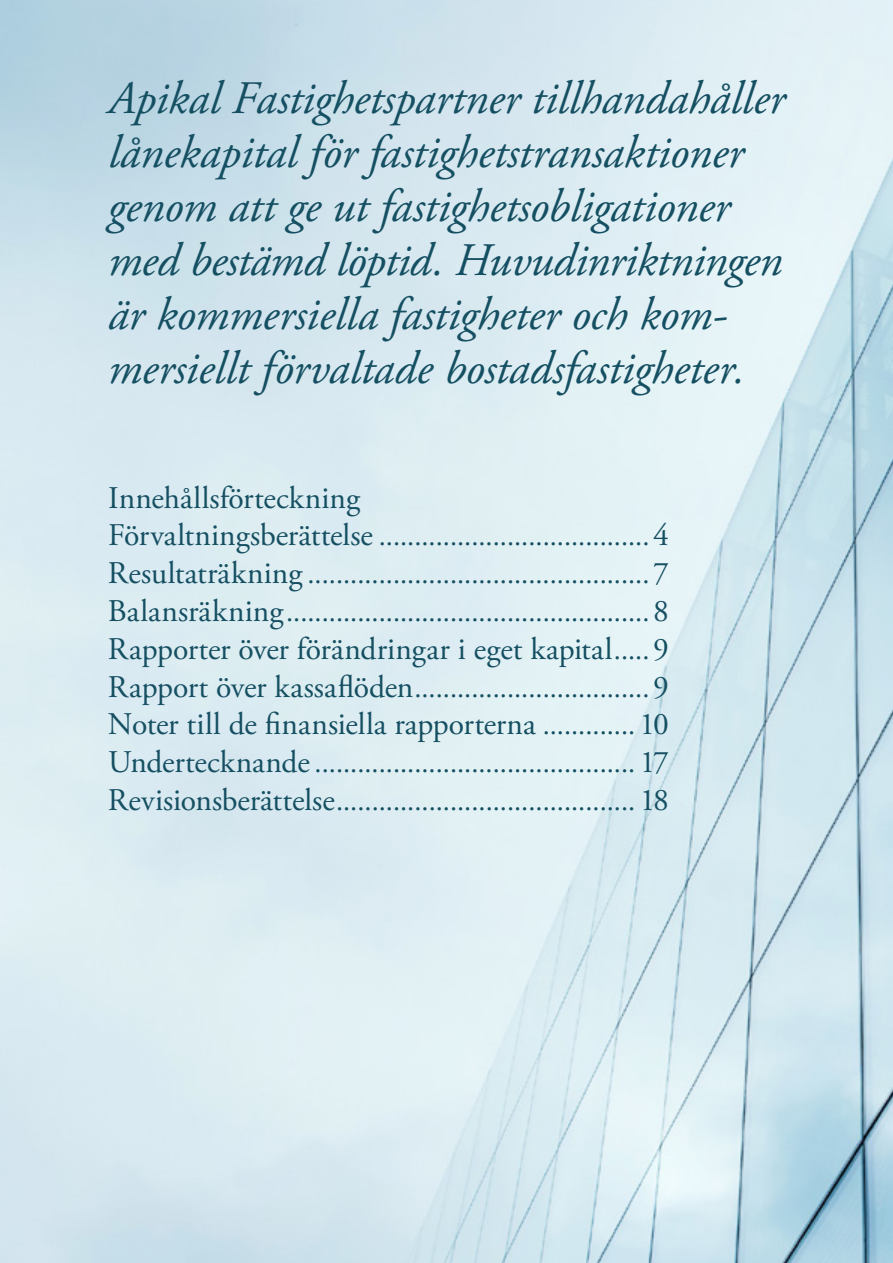
<style>
.page{position:relative;width:893px;height:1263px;background:#fff}
.page>*{position:absolute;margin:0;border:0;box-sizing:border-box;transform-origin:0 0}
.t1{font:italic 46.5px/54px "Adobe Garamond Pro";letter-spacing:-.005em;color:#154f62}
.t2{font:31.5px "Adobe Garamond Pro";color:#154f62}
.t3{font:28.5px/37.8px "Adobe Garamond Pro";color:#154f62;text-align:justify}
.s1{font-size:31.5px}
.s2{font-size:28.5px}
</style>
<div class="page">
<img style="left:0;top:0;width:893px;height:1263px">
<p class="t1" style="left:108px;top:72px;width:678px">Apikal Fastighetspartner tillhandahåller lånekapital för fastighetstransaktioner genom att ge ut fastighetsobligationer med bestämd löptid. Huvudinriktningen är kommersiella fastigheter och kom&shy;mersiellt förvaltade bostadsfastigheter.</p>
<p class="t2" style="left:108px;top:479px;width:254px">Innehållsförteckning</p>
<p class="t3" style="left:108px;top:518px;width:563px"><span class="s1">Förvaltningsberättelse</span> ......................................<span class="s1">4<br>Resultaträkning</span> ................................................<span class="s1">7<br>Balansräkning</span>...................................................<span class="s1">8</span></p>
<p class="t2" style="left:108px;top:630px;width:563px">Rapporter över förändringar i eget kapital<span class="s2">.....</span>9</p>
<p class="t3" style="left:108px;top:670px;width:563px"><span class="s1">Rapport över kassaflöden</span>.................................<span class="s1">9</span></p>
<p class="t2" style="left:108px;top:705px;width:563px">Noter till de finansiella rapporterna <span class="s2">.............</span> 10</p>
<p class="t3" style="left:108px;top:745px;width:563px"><span class="s1">Undertecknande</span> ............................................. <span class="s1">17<br>Revisionsberättelse</span>.......................................... <span class="s1">18</span></p>
</div>
